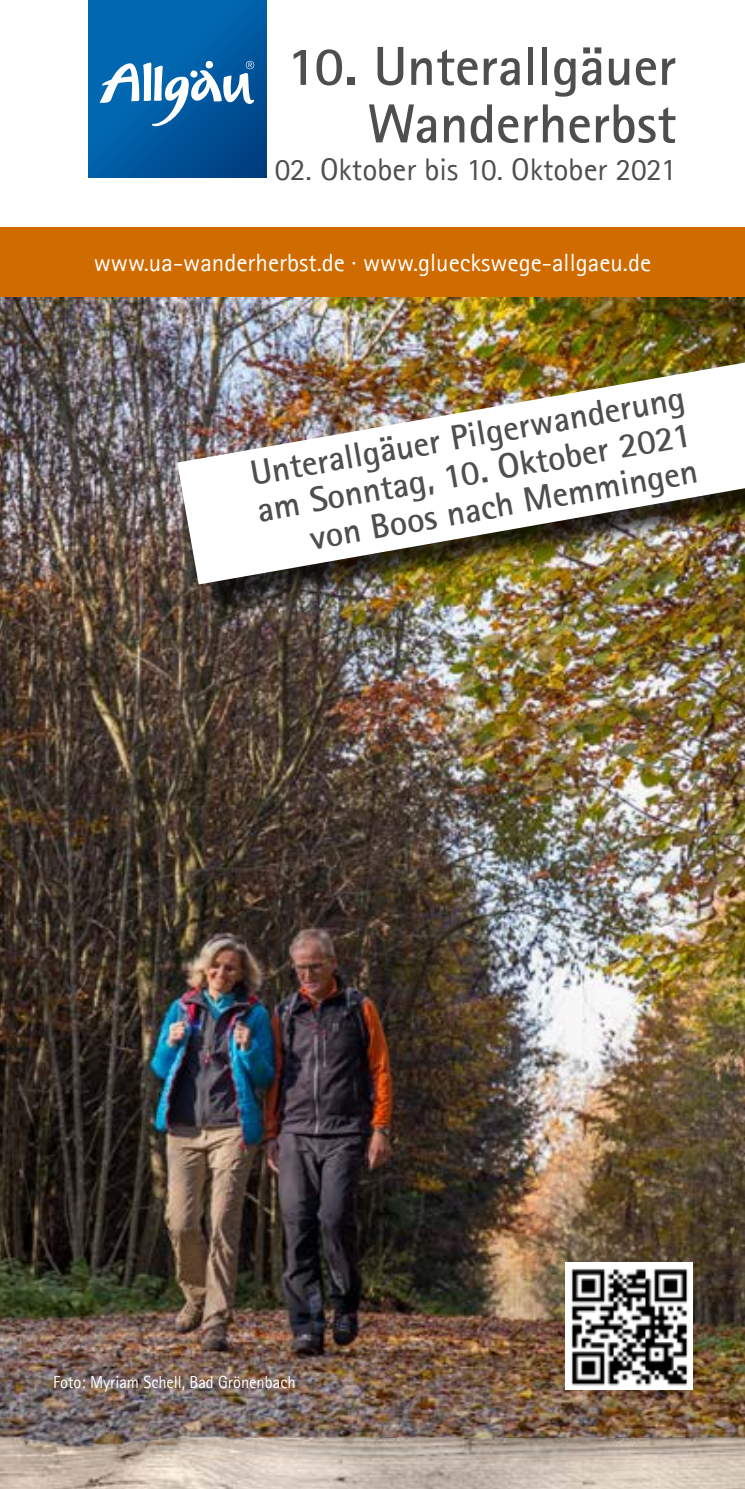
<style>
.page{position:relative;width:745px;height:1489px;background:#fff}
.page>*{position:absolute;margin:0;border:0;box-sizing:border-box;transform-origin:0 0}
.Titel{font:700 55px/57.5px "Rotis Sans Serif";color:#4e4e4d;text-align:right}
.t1{font:700 35px "Rotis Sans Serif";color:#4e4e4d}
.Datum{font:31.25px "Rotis Sans Serif";color:#4e4e4d}
.t2{font:25px "Rotis Sans Serif";color:#fff}
.Daten{font:17.5px "Rotis Sans Serif";color:#fff;scale:.94 1}
</style>
<div class="page">
<div style="left:0;top:227px;width:744px;height:71px;background:#d06b00"></div>
<svg style="left:89px;top:0;width:177px;height:177px;background:#005ba2"></svg>
<svg style="left:99px;top:61px;width:155px;height:65px"></svg>
<img style="left:0;top:298px;width:744px;height:1132px">
<img style="left:0;top:1430px;width:744px;height:58px">
<img style="left:565px;top:1262px;width:127px;height:127px">
<div style="left:181px;top:354px;width:563px;height:260px;background:#000;opacity:.75"></div>
<img style="left:177px;top:362px;width:567px;height:222px">
<p class="Titel" style="left:287px;top:42px;width:391px">10. Unterallgäuer<br>Wanderherbst</p>
<p class="Datum" style="left:275px;top:156px;width:403px">02. Oktober bis 10. Oktober 2021</p>
<p class="t2" style="left:94px;top:252px;width:558px">www.ua-wanderherbst.de · www.glueckswege-allgaeu.de</p>
<p class="t1" style="left:248px;top:459px;width:442px;rotate:-10deg">Unterallgäuer Pilgerwanderung</p>
<p class="t1" style="left:255px;top:495px;width:441px;rotate:-10deg">am Sonntag, 10. Oktober 2021</p>
<p class="t1" style="left:307px;top:524px;width:394px;rotate:-10deg">von Boos nach Memmingen</p>
<p class="Daten" style="left:53px;top:1374px;width:259px">Foto: Myriam Schell, Bad Grönenbach</p>
</div>
